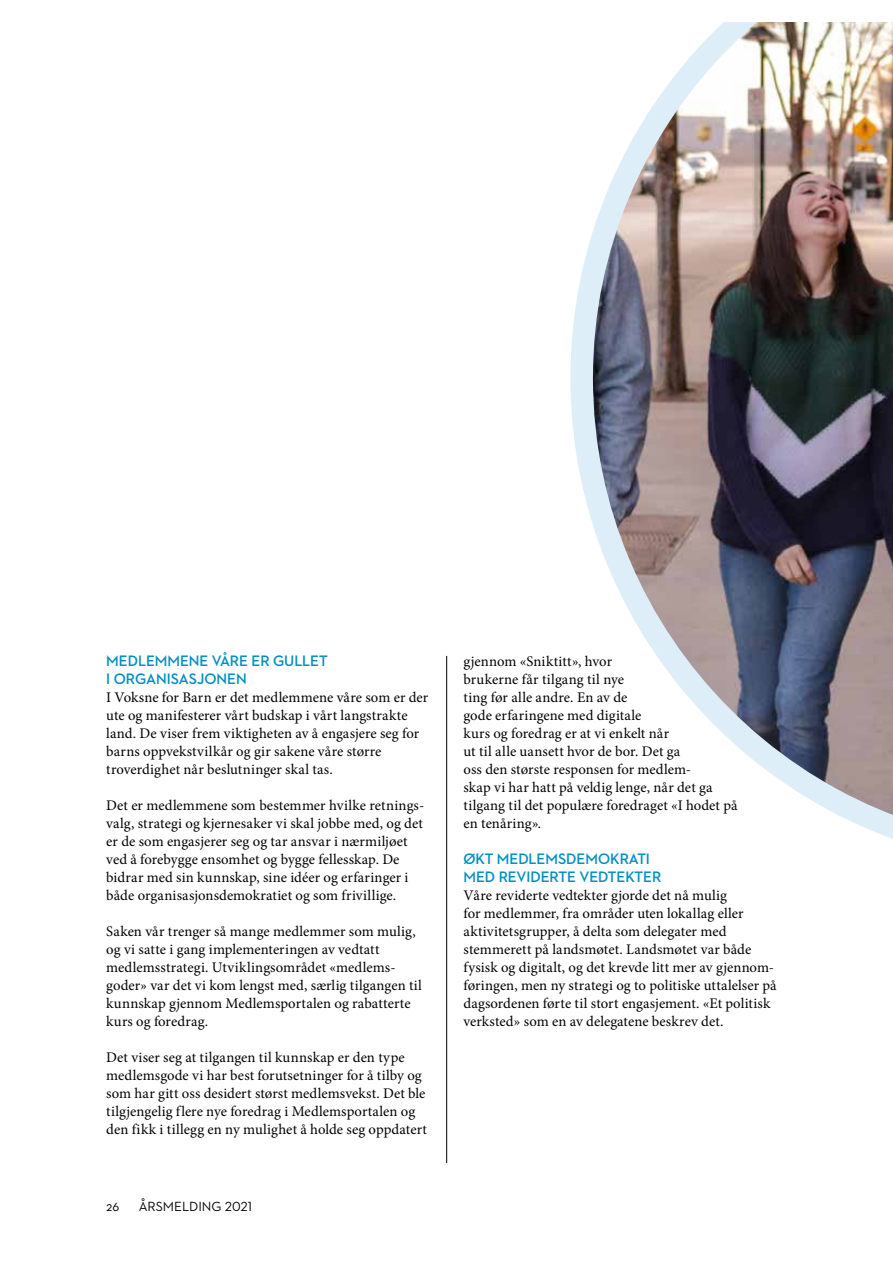
<style>
.page{position:relative;width:893px;height:1263px;background:#fff}
.page>*{position:absolute;margin:0;border:0;box-sizing:border-box;transform-origin:0 0}
.t1{font:700 15.45px/18px "Neutraface 2 Display";color:#008fc3}
.t2{font:14.7px/18px "Minion Pro";letter-spacing:.005em;color:#000}
.t3{font:13.5px "Neutraface 2 Text";color:#000}
</style>
<div class="page">
<img style="left:570px;top:22px;width:323px;height:817px">
<hr style="left:446px;top:656px;width:1px;height:507px;background:#000">
<p class="t1" style="left:106px;top:652px;width:223px">MEDLEMMENE VÅRE ER GULLET<br>I ORGANISASJONEN</p>
<p class="t2" style="left:106px;top:688px;width:323px">I Voksne for Barn er det medlemmene våre som er der ute og manifesterer vårt budskap i vårt langstrakte land. De viser frem viktigheten av å engasjere seg for barns oppvekstvilkår og gir sakene våre større troverdighet når beslutninger skal tas.</p>
<p class="t2" style="left:106px;top:796px;width:319px">Det er medlemmene som bestemmer hvilke retnings&shy;valg, strategi og kjernesaker vi skal jobbe med, og det er de som engasjerer seg og tar ansvar i nærmiljøet ved å forebygge ensomhet og bygge fellesskap. De bidrar med sin kunnskap, sine idéer og erfaringer i både organisasjonsdemokratiet og som frivillige.</p>
<p class="t2" style="left:106px;top:922px;width:317px">Saken vår trenger så mange medlemmer som mulig, og vi satte i gang implementeringen av vedtatt medlemsstrategi. Utviklingsområdet «medlems&shy;goder» var det vi kom lengst med, særlig tilgangen til kunnskap gjennom Medlemsportalen og rabatterte kurs og foredrag.</p>
<p class="t2" style="left:106px;top:1048px;width:322px">Det viser seg at tilgangen til kunnskap er den type medlemsgode vi har best forutsetninger for å tilby og som har gitt oss desidert størst medlemsvekst. Det ble tilgjengelig flere nye foredrag i Medlemsportalen og den fikk i tillegg en ny mulighet å holde seg oppdatert</p>
<p class="t3" style="left:106px;top:1198px;width:15px">26</p>
<p class="t3" style="left:139px;top:1198px;width:115px">ÅRSMELDING 2021</p>
<p class="t2" style="left:463px;top:652px;width:276px">gjennom «Sniktitt», hvor<br>brukerne får tilgang til nye<br>ting før alle andre. En av de<br>gode erfaringene med digitale<br>kurs og foredrag er at vi enkelt når<br>ut til alle uansett hvor de bor. Det ga<br>oss den største responsen for medlem-<br>skap vi har hatt på veldig lenge, når det ga tilgang til det populære foredraget «I hodet på en tenåring».</p>
<p class="t1" style="left:463px;top:850px;width:199px">ØKT MEDLEMSDEMOKRATI<br>MED REVIDERTE VEDTEKTER</p>
<p class="t2" style="left:463px;top:886px;width:315px">Våre reviderte vedtekter gjorde det nå mulig<br>for medlemmer, fra områder uten lokallag eller aktivitetsgrupper, å delta som delegater med stemmerett på landsmøtet. Landsmøtet var både fysisk og digitalt, og det krevde litt mer av gjennom&shy;føringen, men ny strategi og to politiske uttalelser på dagsordenen førte til stort engasjement. «Et politisk verksted» som en av delegatene beskrev det.</p>
</div>
